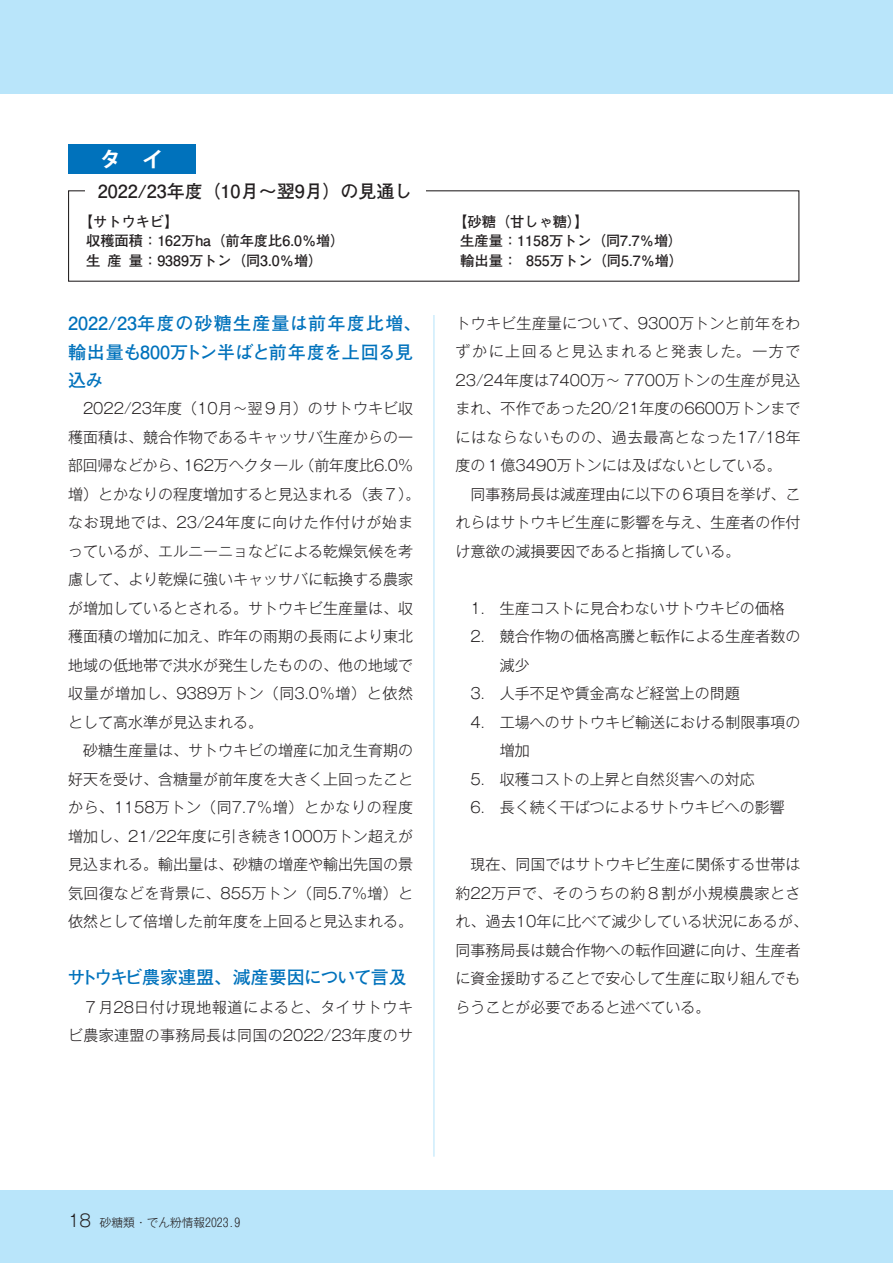
<style>
.page{position:relative;width:893px;height:1263px;background:#fff}
.page>*{position:absolute;margin:0;border:0;box-sizing:border-box;transform-origin:0 0}
.t1{font:700 21px "Koz Go Pr 6 N";color:#fff}
.t2{font:700 18px/28.5px "Futo Go B101 Pr 5";color:#0072bc}
.t3{font:700 18px "Futo Go B101 Pr 5";color:#231f20}
.t4{font:700 18px "Futo Go B101 Pr 5";letter-spacing:-.055em;color:#0072bc}
.t5{font:300 15px/28.5px "Gothic MB101 Pr 5";color:#231f20;text-align:justify}
.t6{font:300 15px/28.5px "Gothic MB101 Pr 5";letter-spacing:.025em;color:#231f20;text-align:right}
.t7{font:700 14.25px "Futo Go B101 Pr 5";color:#231f20}
.t8{font:300 11.7px "Gothic MB101 Pr 5";color:#231f20}
.s1{font-size:16.95px}
</style>
<div class="page">
<div style="left:0;top:1191px;width:893px;height:72px;background:#b9e5fa"></div>
<div style="left:0;top:0;width:893px;height:94px;background:#b9e5fa"></div>
<hr style="left:433px;top:145px;width:1px;height:1012px;background:#b9e5fa">
<div style="left:68px;top:140px;width:733px;height:175px;background:#fff"></div>
<div style="left:68px;top:145px;width:128px;height:29px;background:#0072bc"></div>
<h1 class="t1" style="left:100px;top:148px;width:64px">タ　イ</h1>
<p class="t3" style="left:98px;top:176px;width:316px">2022/23年度（10月～翌9月）の見通し</p>
<p class="t7" style="left:79px;top:210px;width:101px">【サトウキビ】</p>
<p class="t7" style="left:453px;top:210px;width:137px">【砂糖（甘しゃ糖）】</p>
<p class="t7" style="left:86px;top:229px;width:260px">収穫面積：162万ha（前年度比6.0％増）</p>
<p class="t7" style="left:460px;top:229px;width:224px">生産量：1158万トン（同7.7％増）</p>
<p class="t7" style="left:86px;top:249px;width:238px">生産量：9389万トン（同3.0％増）</p>
<p class="t7" style="left:460px;top:249px;width:225px">輸出量： 855万トン（同5.7％増）</p>
<p class="t2" style="left:68px;top:308px;width:355px">2022/23年度の砂糖生産量は前年度比増、輸出量も800万トン半ばと前年度を上回る見込み</p>
<p class="t5" style="left:68px;top:393px;width:354px;text-align:left;text-indent:15px">2022/23年度（10月～翌９月）のサトウキビ収穫面積は、競合作物であるキャッサバ生産からの一部回帰などから、162万ヘクタール（前年度比6.0％増）とかなりの程度増加すると見込まれる（表７）。なお現地では、23/24年度に向けた作付けが始まっているが、エルニーニョなどによる乾燥気候を考慮して、より乾燥に強いキャッサバに転換する農家が増加しているとされる。サトウキビ生産量は、収穫面積の増加に加え、昨年の雨期の長雨により東北地域の低地帯で洪水が発生したものの、他の地域で収量が増加し、9389万トン（同3.0％増）と依然として高水準が見込まれる。</p>
<p class="t5" style="left:68px;top:735px;width:347px;text-indent:15px">砂糖生産量は、サトウキビの増産に加え生育期の好天を受け、含糖量が前年度を大きく上回ったことから、1158万トン（同7.7％増）とかなりの程度増加し、21/22年度に引き続き1000万トン超えが見込まれる。輸出量は、砂糖の増産や輸出先国の景気回復などを背景に、855万トン（同5.7％増）と依然として倍増した前年度を上回ると見込まれる。</p>
<p class="t4" style="left:68px;top:963px;width:341px">サトウキビ農家連盟、減産要因について言及</p>
<p class="t6" style="left:68px;top:992px;width:347px">７月28日付け現地報道によると、タイサトウキビ農家連盟の事務局長は同国の2022/23年度のサ</p>
<p class="t5" style="left:456px;top:308px;width:347px">トウキビ生産量について、9300万トンと前年をわずかに上回ると見込まれると発表した。一方で23/24年度は7400万～ 7700万トンの生産が見込まれ、不作であった20/21年度の6600万トンまでにはならないものの、過去最高となった17/18年度の１億3490万トンには及ばないとしている。</p>
<p class="t5" style="left:456px;top:479px;width:346px;text-indent:15px">同事務局長は減産理由に以下の６項目を挙げ、これらはサトウキビ生産に影響を与え、生産者の作付け意欲の減損要因であると指摘している。</p>
<p class="t5" style="left:471px;top:593px;width:316px">1.　生産コストに見合わないサトウキビの価格</p>
<p class="t5" style="left:471px;top:621px;width:332px">2.　競合作物の価格高騰と転作による生産者数の</p>
<p class="t5" style="left:500px;top:650px;width:31px">減少</p>
<p class="t5" style="left:471px;top:678px;width:271px">3.　人手不足や賃金高など経営上の問題</p>
<p class="t5" style="left:471px;top:707px;width:332px">4.　工場へのサトウキビ輸送における制限事項の</p>
<p class="t5" style="left:500px;top:735px;width:31px">増加</p>
<p class="t5" style="left:471px;top:764px;width:286px">5.　収穫コストの上昇と自然災害への対応</p>
<p class="t5" style="left:471px;top:792px;width:316px">6.　長く続く干ばつによるサトウキビへの影響</p>
<p class="t5" style="left:456px;top:849px;width:354px;text-align:left;text-indent:15px">現在、同国ではサトウキビ生産に関係する世帯は約22万戸で、そのうちの約８割が小規模農家とされ、過去10年に比べて減少している状況にあるが、同事務局長は競合作物への転作回避に向け、生産者に資金援助することで安心して生産に取り組んでもらうことが必要であると述べている。</p>
<p class="t8" style="left:68px;top:1212px;width:174px"><span class="s1">18</span> 砂糖類・でん粉情報2023.9</p>
</div>
